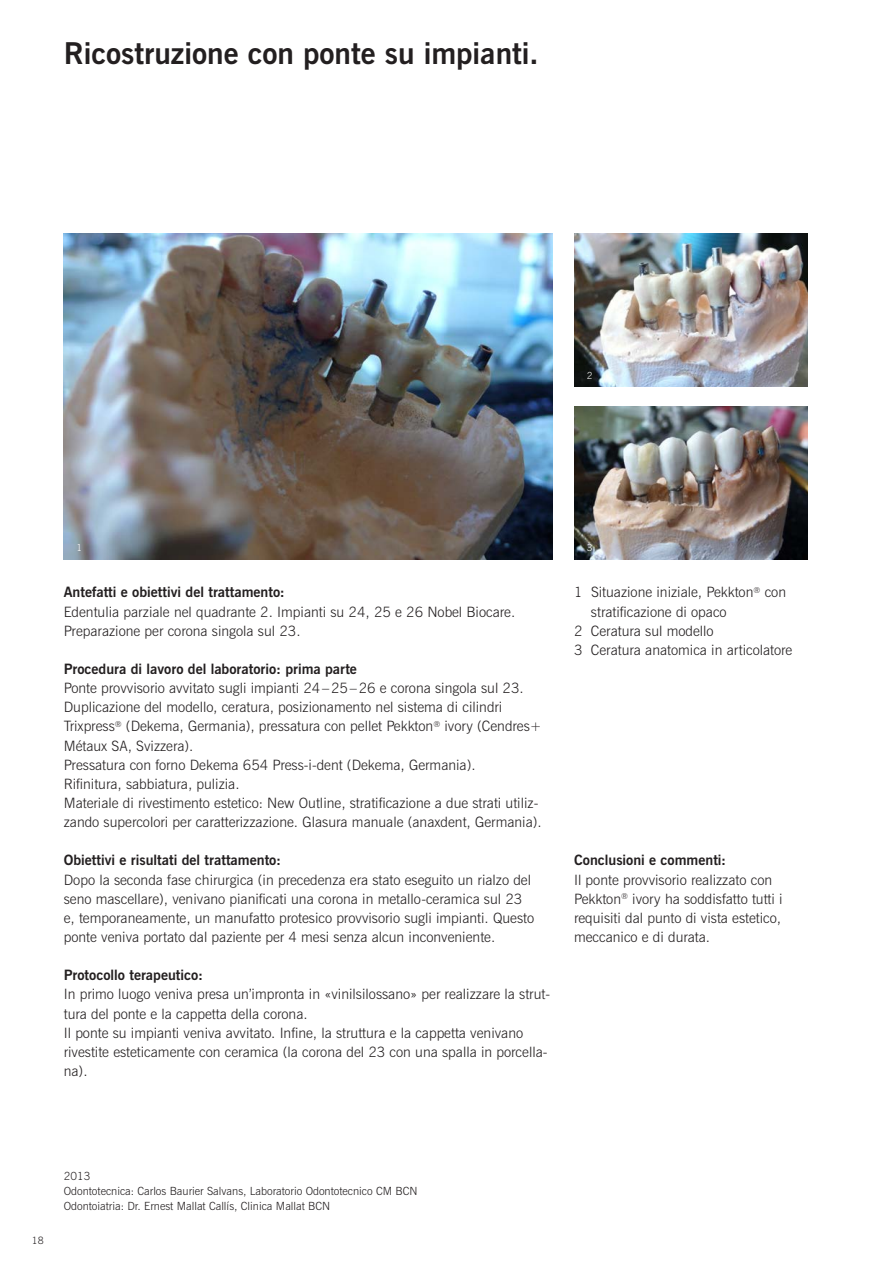
<style>
.page{position:relative;width:893px;height:1263px;background:#fff}
.page>*{position:absolute;margin:0;border:0;box-sizing:border-box;transform-origin:0 0}
.t1{font:700 30px "News Gothic BT";color:#231f20}
.t2{font:300 14.25px/19.2px "News Gothic BT";color:#231f20}
.t3{font:700 14.25px "News Gothic BT";color:#231f20}
.t4{font:300 11.25px/14.9px "News Gothic BT";color:#231f20}
.t5{font:300 10.2px "News Gothic BT";color:#231f20}
.t6{font:300 9.75px "News Gothic BT";color:#fff}
</style>
<div class="page">
<img style="left:64px;top:234px;width:489px;height:325px">
<img style="left:574px;top:234px;width:234px;height:153px">
<img style="left:574px;top:406px;width:234px;height:153px">
<h1 class="t1" style="left:64px;top:35px;width:476px">Ricostruzione con ponte su impianti.</h1>
<p class="t6" style="left:587px;top:369px;width:7px">2</p>
<p class="t6" style="left:77px;top:541px;width:7px">1</p>
<p class="t6" style="left:587px;top:541px;width:7px">3</p>
<p class="t3" style="left:64px;top:584px;width:223px">Antefatti e obiettivi del trattamento:</p>
<p class="t2" style="left:64px;top:602px;width:453px">Edentulia parziale nel quadrante 2. Impianti su 24, 25 e 26 Nobel Biocare.<br>Preparazione per corona singola sul 23.</p>
<p class="t3" style="left:64px;top:660px;width:295px">Procedura di lavoro del laboratorio: prima parte</p>
<p class="t2" style="left:64px;top:678px;width:479px">Ponte provvisorio avvitato sugli impianti 24–25–26 e corona singola sul 23.<br>Duplicazione del modello, ceratura, posizionamento nel sistema di cilindri Trixpress<sup>®</sup> (Dekema, Germania), pressatura con pellet Pekkton<sup>®</sup> ivory (Cendres+ Métaux SA, Svizzera).<br>Pressatura con forno Dekema 654 Press-i-dent (Dekema, Germania).<br>Rifinitura, sabbiatura, pulizia.<br>Materiale di rivestimento estetico: New Outline, stratificazione a due strati utiliz&shy;zando supercolori per caratterizzazione. Glasura manuale (anaxdent, Germania).</p>
<p class="t3" style="left:64px;top:852px;width:219px">Obiettivi e risultati del trattamento:</p>
<p class="t2" style="left:64px;top:870px;width:472px">Dopo la seconda fase chirurgica (in precedenza era stato eseguito un rialzo del seno mascellare), venivano pianificati una corona in metallo-ceramica sul 23 e, temporaneamente, un manufatto protesico provvisorio sugli impianti. Questo ponte veniva portato dal paziente per 4 mesi senza alcun inconveniente.</p>
<p class="t3" style="left:64px;top:966px;width:141px">Protocollo terapeutico:</p>
<p class="t2" style="left:64px;top:984px;width:488px">In primo luogo veniva presa un’impronta in «vinilsilossano» per realizzare la strut&shy;tura del ponte e la cappetta della corona.<br>Il ponte su impianti veniva avvitato. Infine, la struttura e la cappetta venivano rivestite esteticamente con ceramica (la corona del 23 con una spalla in porcella&shy;na).</p>
<p class="t2" style="left:574px;top:583px;width:214px">1 Situazione iniziale, Pekkton<sup>®</sup> con</p>
<p class="t2" style="left:591px;top:602px;width:137px">stratificazione di opaco</p>
<p class="t2" style="left:574px;top:621px;width:141px">2 Ceratura sul modello</p>
<p class="t2" style="left:574px;top:640px;width:220px">3 Ceratura anatomica in articolatore</p>
<p class="t3" style="left:574px;top:852px;width:154px">Conclusioni e commenti:</p>
<p class="t2" style="left:574px;top:870px;width:210px">Il ponte provvisorio realizzato con Pekkton<sup>®</sup> ivory ha soddisfatto tutti i requisiti dal punto di vista estetico, meccanico e di durata.</p>
<p class="t5" style="left:32px;top:1234px;width:14px">18</p>
<p class="t4" style="left:64px;top:1168px;width:355px">2013<br>Odontotecnica: Carlos Baurier Salvans, Laboratorio Odontotecnico CM BCN<br>Odontoiatria: Dr. Ernest Mallat Callís, Clinica Mallat BCN</p>
</div>
